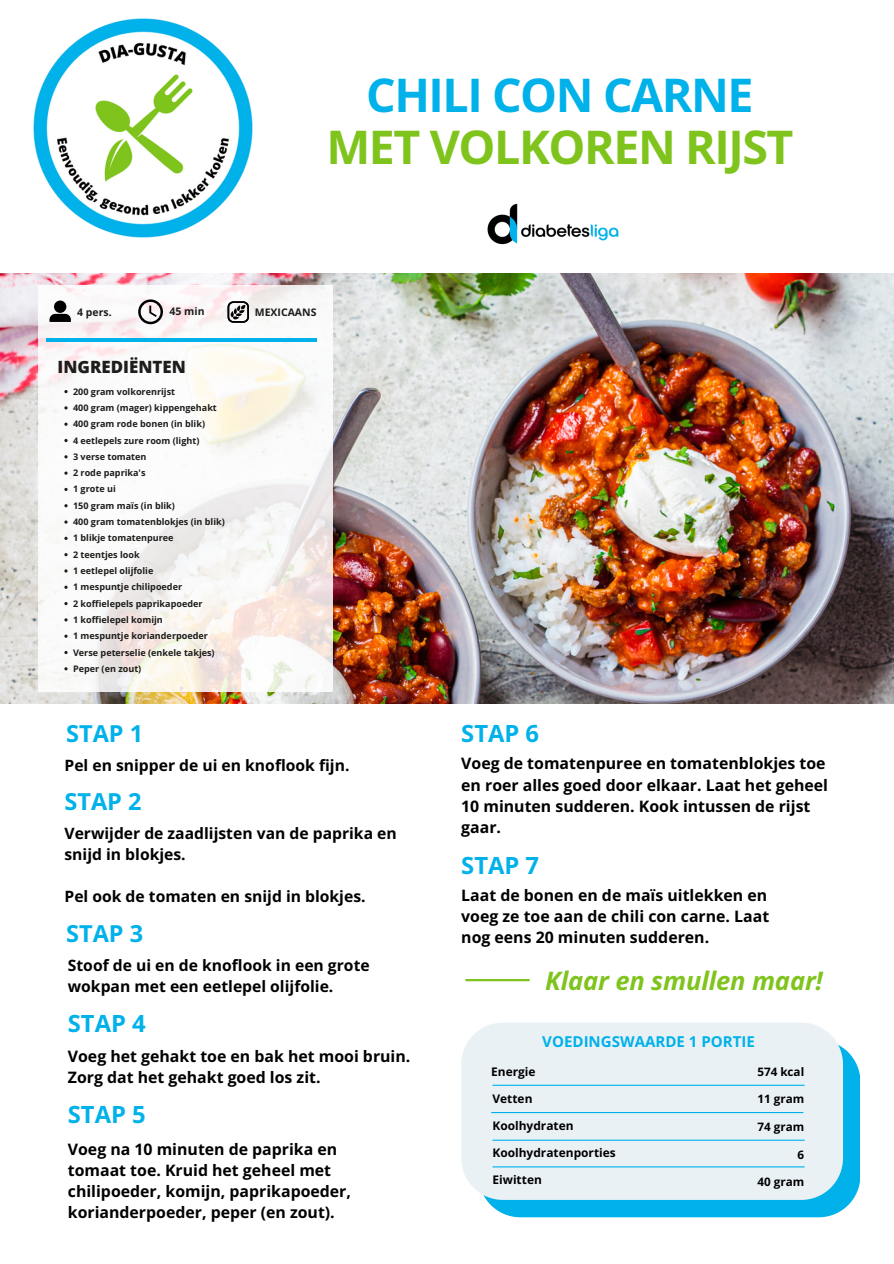
<style>
.page{position:relative;width:894px;height:1264px;background:#fff}
.page>*{position:absolute;margin:0;border:0;box-sizing:border-box;transform-origin:0 0}
.t1{font:700 46.5px "Open Sans Hebrew";letter-spacing:-.03em;color:#7fc41c}
.t2{font:700 46.5px "Open Sans Hebrew";letter-spacing:-.03em;color:#00b1ea}
.t3{font:italic 700 25.5px "Open Sans Hebrew";letter-spacing:-.005em;color:#7fc41c}
.t4{font:700 23.85px "Open Sans Hebrew";color:#00b1ea}
.t5{font:700 23.55px "Open Sans Hebrew";color:#00b1ea}
.t6{font:800 16.95px "Open Sans";color:#1d1d1b}
.t7{font:700 15.9px/21.1px "Open Sans Hebrew";color:#000}
.t8{font:700 15.75px/20.9px "Open Sans Hebrew";color:#000}
.t9{font:700 15px "Open Sans Hebrew";color:#00b1ea}
.t10{font:700 11.85px "Open Sans Hebrew";color:#000}
.t11{font:700 11.7px "Open Sans Hebrew";color:#000}
.t12{font:700 10.5px "Open Sans Hebrew";color:#1d1d1b}
.t13{font:700 9px "Open Sans Hebrew";color:#1d1d1b}
</style>
<div class="page">
<img style="left:0;top:274px;width:893px;height:430px">
<img style="left:487px;top:203px;width:132px;height:42px">
<img style="left:33px;top:18px;width:220px;height:220px">
<img style="left:39px;top:286px;width:293px;height:405px">
<svg style="left:49px;top:300px;width:22px;height:22px"></svg>
<svg style="left:138px;top:299px;width:25px;height:25px"></svg>
<div style="left:227px;top:301px;width:22px;height:22px;border:2px solid #000;border-radius:5px"></div>
<svg style="left:230px;top:305px;width:15px;height:15px"></svg>
<hr style="left:46px;top:338px;width:270px;height:4px;background:#00b1ea">
<svg style="left:64px;top:390px;width:4px;height:3px"></svg>
<svg style="left:64px;top:406px;width:4px;height:3px"></svg>
<svg style="left:64px;top:422px;width:4px;height:4px"></svg>
<svg style="left:64px;top:439px;width:4px;height:3px"></svg>
<svg style="left:64px;top:455px;width:4px;height:3px"></svg>
<svg style="left:64px;top:471px;width:4px;height:4px"></svg>
<svg style="left:64px;top:488px;width:4px;height:3px"></svg>
<svg style="left:64px;top:504px;width:4px;height:3px"></svg>
<svg style="left:64px;top:520px;width:4px;height:3px"></svg>
<svg style="left:64px;top:537px;width:4px;height:3px"></svg>
<svg style="left:64px;top:553px;width:4px;height:3px"></svg>
<svg style="left:64px;top:569px;width:4px;height:3px"></svg>
<svg style="left:64px;top:585px;width:4px;height:4px"></svg>
<svg style="left:64px;top:602px;width:4px;height:3px"></svg>
<svg style="left:64px;top:618px;width:4px;height:3px"></svg>
<svg style="left:64px;top:634px;width:4px;height:3px"></svg>
<svg style="left:64px;top:651px;width:4px;height:3px"></svg>
<svg style="left:64px;top:667px;width:4px;height:3px"></svg>
<svg style="left:486px;top:1047px;width:374px;height:169px;background:#1eb9eb"></svg>
<div style="left:461px;top:1023px;width:381px;height:176px;background:#eaf1f5"></div>
<hr style="left:492px;top:1084px;width:312px;height:1px;background:#00b1ea">
<hr style="left:491px;top:1111px;width:312px;height:2px;background:#00b1ea">
<hr style="left:492px;top:1139px;width:312px;height:1px;background:#00b1ea">
<hr style="left:492px;top:1166px;width:312px;height:1px;background:#00b1ea">
<hr style="left:465px;top:979px;width:64px;height:2px;background:#7fc41c">
<p class="t2" style="left:366px;top:63px;width:389px">CHILI CON CARNE</p>
<p class="t1" style="left:326px;top:114px;width:468px">MET VOLKOREN RIJST</p>
<p class="t12" style="left:77px;top:304px;width:36px">4 pers.</p>
<p class="t12" style="left:169px;top:303px;width:36px">45 min</p>
<p class="t12" style="left:255px;top:304px;width:63px">MEXICAANS</p>
<p class="t6" style="left:58px;top:355px;width:130px">INGREDIËNTEN</p>
<p class="t13" style="left:73px;top:385px;width:103px">200 gram volkorenrijst</p>
<p class="t13" style="left:73px;top:401px;width:145px">400 gram (mager) kippengehakt</p>
<p class="t13" style="left:73px;top:417px;width:133px">400 gram rode bonen (in blik)</p>
<p class="t13" style="left:73px;top:434px;width:128px">4 eetlepels zure room (light)</p>
<p class="t13" style="left:73px;top:450px;width:75px">3 verse tomaten</p>
<p class="t13" style="left:73px;top:466px;width:74px">2 rode paprika's</p>
<p class="t13" style="left:73px;top:483px;width:44px">1 grote ui</p>
<p class="t13" style="left:73px;top:499px;width:103px">150 gram maïs (in blik)</p>
<p class="t13" style="left:73px;top:515px;width:153px">400 gram tomatenblokjes (in blik)</p>
<p class="t13" style="left:73px;top:532px;width:102px">1 blikje tomatenpuree</p>
<p class="t13" style="left:73px;top:548px;width:68px">2 teentjes look</p>
<p class="t13" style="left:73px;top:564px;width:82px">1 eetlepel olijfolie</p>
<p class="t13" style="left:73px;top:580px;width:111px">1 mespuntje chilipoeder</p>
<p class="t13" style="left:73px;top:597px;width:131px">2 koffielepels paprikapoeder</p>
<p class="t13" style="left:73px;top:613px;width:91px">1 koffielepel komijn</p>
<p class="t13" style="left:73px;top:629px;width:136px">1 mespuntje korianderpoeder</p>
<p class="t13" style="left:73px;top:646px;width:143px">Verse peterselie (enkele takjes)</p>
<p class="t13" style="left:73px;top:662px;width:70px">Peper (en zout)</p>
<p class="t5" style="left:66px;top:716px;width:78px">STAP 1</p>
<p class="t8" style="left:64px;top:754px;width:286px">Pel en snipper de ui en knoflook fijn.</p>
<p class="t5" style="left:64px;top:785px;width:78px">STAP 2</p>
<p class="t8" style="left:64px;top:822px;width:334px">Verwijder de zaadlijsten van de paprika en snijd in blokjes.</p>
<p class="t8" style="left:64px;top:885px;width:302px">Pel ook de tomaten en snijd in blokjes.</p>
<p class="t5" style="left:66px;top:916px;width:78px">STAP 3</p>
<p class="t8" style="left:68px;top:954px;width:303px">Stoof de ui en de knoflook in een grote wokpan met een eetlepel olijfolie.</p>
<p class="t4" style="left:68px;top:1006px;width:79px">STAP 4</p>
<p class="t7" style="left:68px;top:1044px;width:344px">Voeg het gehakt toe en bak het mooi bruin.<br>Zorg dat het gehakt goed los zit.</p>
<p class="t4" style="left:68px;top:1097px;width:79px">STAP 5</p>
<p class="t7" style="left:68px;top:1137px;width:284px">Voeg na 10 minuten de paprika en tomaat toe. Kruid het geheel met chilipoeder, komijn, paprikapoeder, korianderpoeder, peper (en zout).</p>
<p class="t4" style="left:461px;top:716px;width:79px">STAP 6</p>
<p class="t7" style="left:461px;top:752px;width:368px">Voeg de tomatenpuree en tomatenblokjes toe en roer alles goed door elkaar. Laat het geheel 10 minuten sudderen. Kook intussen de rijst gaar.</p>
<p class="t4" style="left:461px;top:848px;width:79px">STAP 7</p>
<p class="t7" style="left:461px;top:884px;width:309px">Laat de bonen en de maïs uitlekken en voeg ze toe aan de chili con carne. Laat nog eens 20 minuten sudderen.</p>
<p class="t3" style="left:545px;top:963px;width:279px">Klaar en smullen maar!</p>
<p class="t9" style="left:542px;top:1030px;width:214px">VOEDINGSWAARDE 1 PORTIE</p>
<p class="t10" style="left:491px;top:1063px;width:46px">Energie</p>
<p class="t11" style="left:757px;top:1063px;width:48px">574 kcal</p>
<p class="t10" style="left:492px;top:1090px;width:41px">Vetten</p>
<p class="t11" style="left:757px;top:1090px;width:48px">11 gram</p>
<p class="t10" style="left:492px;top:1117px;width:83px">Koolhydraten</p>
<p class="t11" style="left:757px;top:1118px;width:48px">74 gram</p>
<p class="t10" style="left:492px;top:1144px;width:125px">Koolhydratenporties</p>
<p class="t11" style="left:797px;top:1145px;width:8px">6</p>
<p class="t10" style="left:492px;top:1171px;width:51px">Eiwitten</p>
<p class="t11" style="left:757px;top:1173px;width:48px">40 gram</p>
</div>
